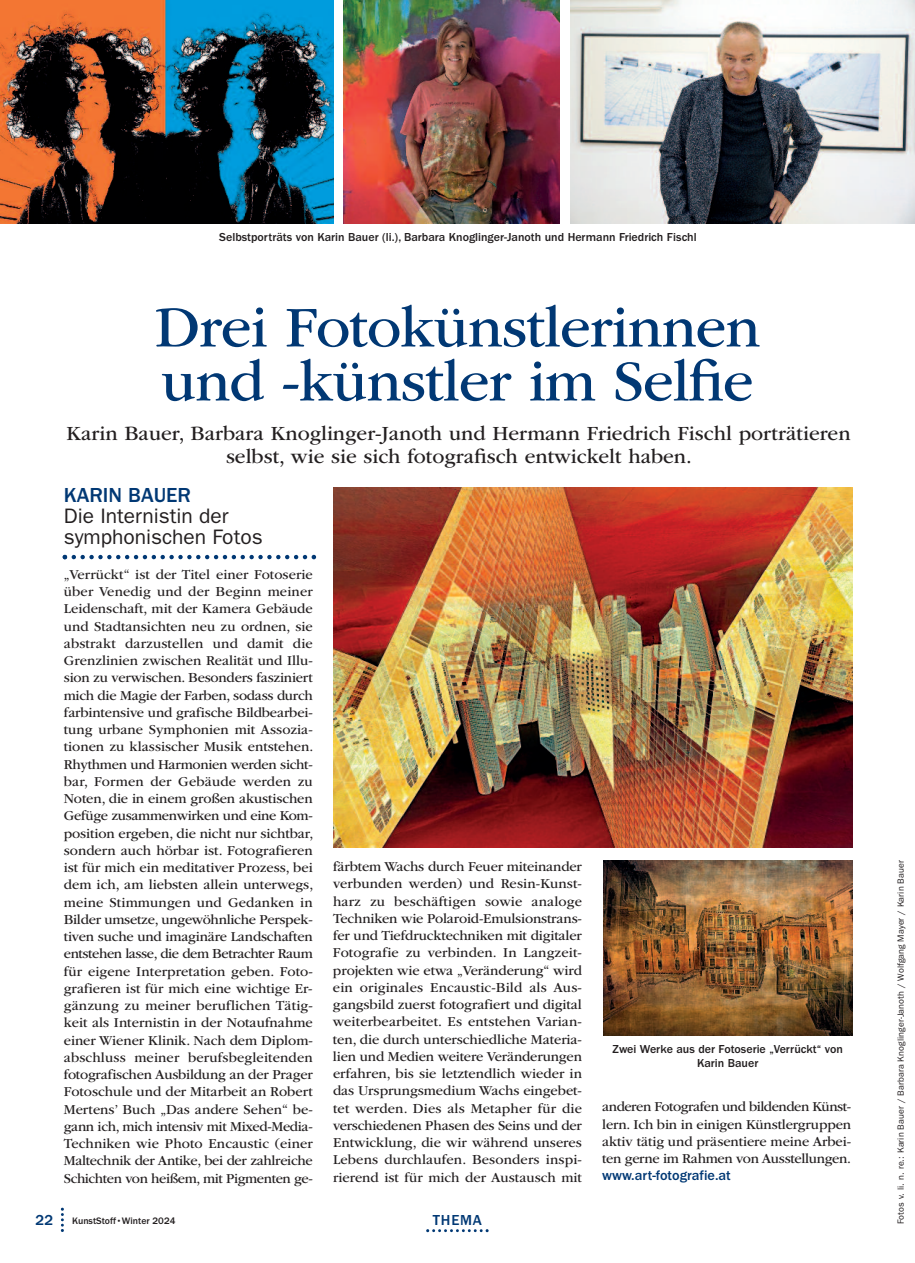
<style>
.page{position:relative;width:915px;height:1263px;background:#fff}
.page>*{position:absolute;margin:0;border:0;box-sizing:border-box;transform-origin:0 0}
.t1{font:60px/54px "ITC Garamond Std";letter-spacing:-.015em;color:#013874}
.t2{font:21px/23.2px "ITC Garamond Std";color:#231f20;text-align:center}
.t3{font:21px/21px "ITC Franklin Gothic Std";color:#231f20}
.t4{font:500 21px "ITC Franklin Gothic Std";color:#013874}
.t5{font:500 15px "ITC Franklin Gothic Std";letter-spacing:.05em;color:#013874}
.t6{font:14.25px/17.2px "ITC Garamond Std";letter-spacing:-.02em;color:#231f20;text-align:justify}
.t7{font:500 14.25px "ITC Franklin Gothic Std";color:#013874}
.t8{font:500 12px/13.5px "ITC Franklin Gothic Std";color:#231f20;text-align:center}
.t9{font:500 9.75px "ITC Franklin Gothic Std";color:#231f20}
.t10{font:9px "ITC Franklin Gothic Std";letter-spacing:.01em;color:#231f20}
</style>
<div class="page">
<img style="left:333px;top:488px;width:518px;height:359px">
<svg style="left:61px;top:1208px;width:3px;height:24px"></svg>
<svg style="left:426px;top:1229px;width:62px;height:3px"></svg>
<svg style="left:63px;top:555px;width:253px;height:4px"></svg>
<img style="left:570px;top:0;width:344px;height:223px">
<img style="left:603px;top:860px;width:248px;height:175px">
<img style="left:343px;top:0;width:216px;height:223px">
<img style="left:0;top:0;width:333px;height:223px">
<p class="t8" style="left:219px;top:231px;width:479px">Selbstporträts von Karin Bauer (li.), Barbara Knoglinger-Janoth und Hermann Friedrich Fischl</p>
<h1 class="t1" style="left:155px;top:305px;width:607px">Drei Fotokünstlerinnen und -künstler im Selfie</h1>
<h2 class="t2" style="left:66px;top:423px;width:785px">Karin Bauer, Barbara Knoglinger-Janoth und Hermann Friedrich Fischl porträtieren selbst, wie sie sich fotografisch entwickelt haben.</h2>
<h2 class="t4" style="left:64px;top:488px;width:129px">KARIN BAUER</h2>
<h2 class="t3" style="left:64px;top:507px;width:200px">Die Internistin der symphonischen Fotos</h2>
<p class="t6" style="left:64px;top:567px;width:251px">„Verrückt“ ist der Titel einer Fotoserie über Venedig und der Beginn meiner Leidenschaft, mit der Kamera Gebäude und Stadtansichten neu zu ordnen, sie abstrakt darzustellen und damit die Grenzlinien zwischen Realität und Illu&shy;sion zu verwischen. Besonders fasziniert mich die Magie der Farben, sodass durch farbintensive und grafische Bildbearbei&shy;tung urbane Symphonien mit Assozia&shy;tionen zu klassischer Musik entstehen.<br>Rhythmen und Harmonien werden sicht&shy;bar, Formen der Gebäude werden zu Noten, die in einem großen akustischen Gefüge zusammenwirken und eine Kom&shy;position ergeben, die nicht nur sichtbar, sondern auch hörbar ist. Fotografieren ist für mich ein meditativer Prozess, bei dem ich, am liebsten allein unterwegs, meine Stimmungen und Gedanken in Bilder umsetze, ungewöhnliche Perspek&shy;tiven suche und imaginäre Landschaften entstehen lasse, die dem Betrachter Raum für eigene Interpretation geben. Foto&shy;grafieren ist für mich eine wichtige Er&shy;gänzung zu meiner beruflichen Tätig&shy;keit als Internistin in der Notaufnahme einer Wiener Klinik. Nach dem Diplom&shy;abschluss meiner berufsbegleitenden fotografischen Ausbildung an der Prager Fotoschule und der Mitarbeit an Robert Mertens’ Buch „Das andere Sehen“ be&shy;gann ich, mich intensiv mit Mixed-Media-Techniken wie Photo Encaustic (einer Maltechnik der Antike, bei der zahlreiche Schichten von heißem, mit Pigmenten ge-</p>
<p class="t6" style="left:333px;top:859px;width:250px">färbtem Wachs durch Feuer miteinander verbunden werden) und Resin-Kunst&shy;harz zu beschäftigen sowie analoge Techniken wie Polaroid-Emulsionstrans&shy;fer und Tiefdrucktechniken mit digitaler Fotografie zu verbinden. In Langzeit&shy;projekten wie etwa „Veränderung“ wird ein originales Encaustic-Bild als Aus&shy;gangsbild zuerst fotografiert und digital weiterbearbeitet. Es entstehen Varian&shy;ten, die durch unterschiedliche Materia&shy;lien und Medien weitere Veränderungen erfahren, bis sie letztendlich wieder in das Ursprungsmedium Wachs eingebet&shy;tet werden. Dies als Metapher für die verschiedenen Phasen des Seins und der Entwicklung, die wir während unseres Lebens durchlaufen. Besonders inspi&shy;rierend ist für mich der Austausch mit</p>
<p class="t5" style="left:36px;top:1215px;width:19px">22</p>
<p class="t9" style="left:72px;top:1217px;width:105px">KunstStoff•Winter 2024</p>
<p class="t5" style="left:433px;top:1215px;width:50px">THEMA</p>
<p class="t8" style="left:612px;top:1043px;width:232px">Zwei Werke aus der Fotoserie „Verrückt“ von<br>Karin Bauer</p>
<p class="t6" style="left:602px;top:1099px;width:250px">anderen Fotografen und bildenden Künst&shy;lern. Ich bin in einigen Künstlergruppen aktiv tätig und präsentiere meine Arbei&shy;ten gerne im Rahmen von Ausstellungen.</p>
<p class="t7" style="left:602px;top:1171px;width:130px">www.art-fotografie.at</p>
<p class="t10" style="left:897px;top:1224px;width:365px;rotate:-90deg">Fotos v. li. n. re.: Karin Bauer / Barbara Knoglinger-Janoth / Wolfgang Mayer / Karin Bauer</p>
</div>
